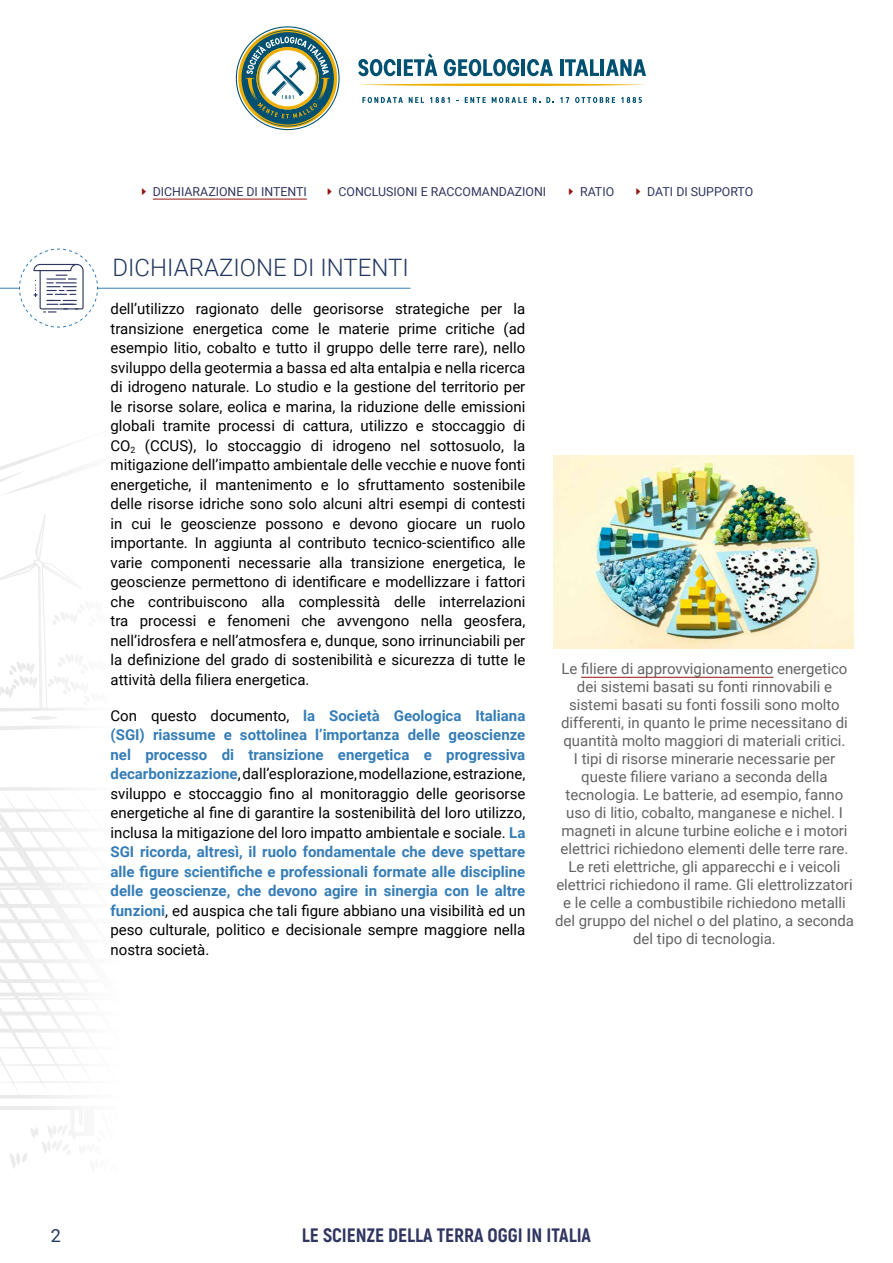
<style>
.page{position:relative;width:893px;height:1263px;background:#fff}
.page>*{position:absolute;margin:0;border:0;box-sizing:border-box;transform-origin:0 0}
.t1{font:300 24px "Roboto";color:#21365e}
.t2{font:800 19.35px "Akrobat";color:#303661}
.t3{font:18px "Roboto";color:#21365e}
.t4{font:15px/19.5px "Roboto";color:#000;text-align:justify}
.t5{font:15px/18px "Roboto";color:#646363;text-align:center}
.t6{font:12.3px "Roboto";color:#303661}
.s1{font-weight:700;color:#357db7}
</style>
<div class="page">
<svg style="left:0;top:789px;width:74px;height:379px"></svg>
<svg style="left:358px;top:59px;width:38px;height:17px"></svg>
<hr style="left:398px;top:59px;width:3px;height:17px;background:#005171">
<svg style="left:404px;top:53px;width:33px;height:23px"></svg>
<svg style="left:444px;top:59px;width:75px;height:17px"></svg>
<hr style="left:522px;top:59px;width:3px;height:17px;background:#005171">
<svg style="left:527px;top:59px;width:26px;height:17px"></svg>
<hr style="left:560px;top:59px;width:3px;height:17px;background:#005171">
<svg style="left:565px;top:59px;width:34px;height:17px"></svg>
<hr style="left:601px;top:59px;width:3px;height:17px;background:#005171">
<svg style="left:606px;top:59px;width:40px;height:17px"></svg>
<svg style="left:359px;top:84px;width:286px;height:2px"></svg>
<svg style="left:362px;top:97px;width:41px;height:6px"></svg>
<svg style="left:409px;top:97px;width:15px;height:6px"></svg>
<svg style="left:430px;top:97px;width:20px;height:6px"></svg>
<svg style="left:465px;top:97px;width:21px;height:6px"></svg>
<svg style="left:492px;top:97px;width:35px;height:6px"></svg>
<svg style="left:533px;top:97px;width:7px;height:6px"></svg>
<svg style="left:546px;top:97px;width:8px;height:6px"></svg>
<svg style="left:560px;top:97px;width:9px;height:6px"></svg>
<svg style="left:575px;top:97px;width:40px;height:6px"></svg>
<svg style="left:621px;top:97px;width:21px;height:6px"></svg>
<svg style="left:236px;top:26px;width:104px;height:104px"></svg>
<img style="left:553px;top:455px;width:301px;height:194px">
<hr style="left:0;top:288px;width:410px;height:1px;background:#357db6">
<svg style="left:0;top:248px;width:148px;height:482px"></svg>
<hr style="left:581px;top:677px;width:192px;height:1px;background:#93140d">
<hr style="left:153px;top:199px;width:154px;height:1px;background:#93140d">
<p class="t6" style="left:153px;top:183px;width:156px">DICHIARAZIONE DI INTENTI</p>
<p class="t6" style="left:339px;top:183px;width:209px">CONCLUSIONI E RACCOMANDAZIONI</p>
<p class="t6" style="left:580px;top:183px;width:36px">RATIO</p>
<p class="t6" style="left:647px;top:183px;width:107px">DATI DI SUPPORTO</p>
<h1 class="t1" style="left:112px;top:250px;width:298px">DICHIARAZIONE DI INTENTI</h1>
<p class="t4" style="left:111px;top:298px;width:416px">dell’utilizzo ragionato delle georisorse strategiche per la transizione energetica come le materie prime critiche (ad esempio litio, cobalto e tutto il gruppo delle terre rare), nello sviluppo della geotermia a bassa ed alta entalpia e nella ricerca di idrogeno naturale. Lo studio e la gestione del territorio per le risorse solare, eolica e marina, la riduzione delle emissioni globali tramite processi di cattura, utilizzo e stoccaggio di CO<sub>2</sub> (CCUS), lo stoccaggio di idrogeno nel sottosuolo, la mitigazione dell’impatto ambientale delle vecchie e nuove fonti energetiche, il mantenimento e lo sfruttamento sostenibile delle risorse idriche sono solo alcuni altri esempi di contesti in cui le geoscienze possono e devono giocare un ruolo importante. In aggiunta al contributo tecnico-scientifico alle varie componenti necessarie alla transizione energetica, le geoscienze permettono di identificare e modellizzare i fattori che contribuiscono alla complessità delle interrelazioni tra processi e fenomeni che avvengono nella geosfera, nell’idrosfera e nell’atmosfera e, dunque, sono irrinunciabili per la definizione del grado di sostenibilità e sicurezza di tutte le attività della filiera energetica.</p>
<p class="t4" style="left:111px;top:705px;width:416px">Con questo documento, <span class="s1">la Società Geologica Italiana (SGI) riassume e sottolinea l’importanza delle geoscienze nel processo di transizione energetica e progressiva decarbonizzazione</span>, dall’esplorazione, modellazione, estrazione, sviluppo e stoccaggio fino al monitoraggio delle georisorse energetiche al fine di garantire la sostenibilità del loro utilizzo, inclusa la mitigazione del loro impatto ambientale e sociale. <span class="s1">La SGI ricorda, altresì, il ruolo fondamentale che deve spettare alle figure scientifiche e professionali formate alle discipline delle geoscienze, che devono agire in sinergia con le altre funzioni</span>, ed auspica che tali figure abbiano una visibilità ed un peso culturale, politico e decisionale sempre maggiore nella nostra società.</p>
<p class="t5" style="left:555px;top:659px;width:300px">Le filiere di approvvigionamento energetico dei sistemi basati su fonti rinnovabili e sistemi basati su fonti fossili sono molto differenti, in quanto le prime necessitano di quantità molto maggiori di materiali critici.<br>I tipi di risorse minerarie necessarie per queste filiere variano a seconda della tecnologia. Le batterie, ad esempio, fanno uso di litio, cobalto, manganese e nichel. I magneti in alcune turbine eoliche e i motori elettrici richiedono elementi delle terre rare.<br>Le reti elettriche, gli apparecchi e i veicoli elettrici richiedono il rame. Gli elettrolizzatori e le celle a combustibile richiedono metalli del gruppo del nichel o del platino, a seconda del tipo di tecnologia.</p>
<p class="t3" style="left:51px;top:1223px;width:12px">2</p>
<p class="t2" style="left:302px;top:1223px;width:291px">LE SCIENZE DELLA TERRA OGGI IN ITALIA</p>
</div>
